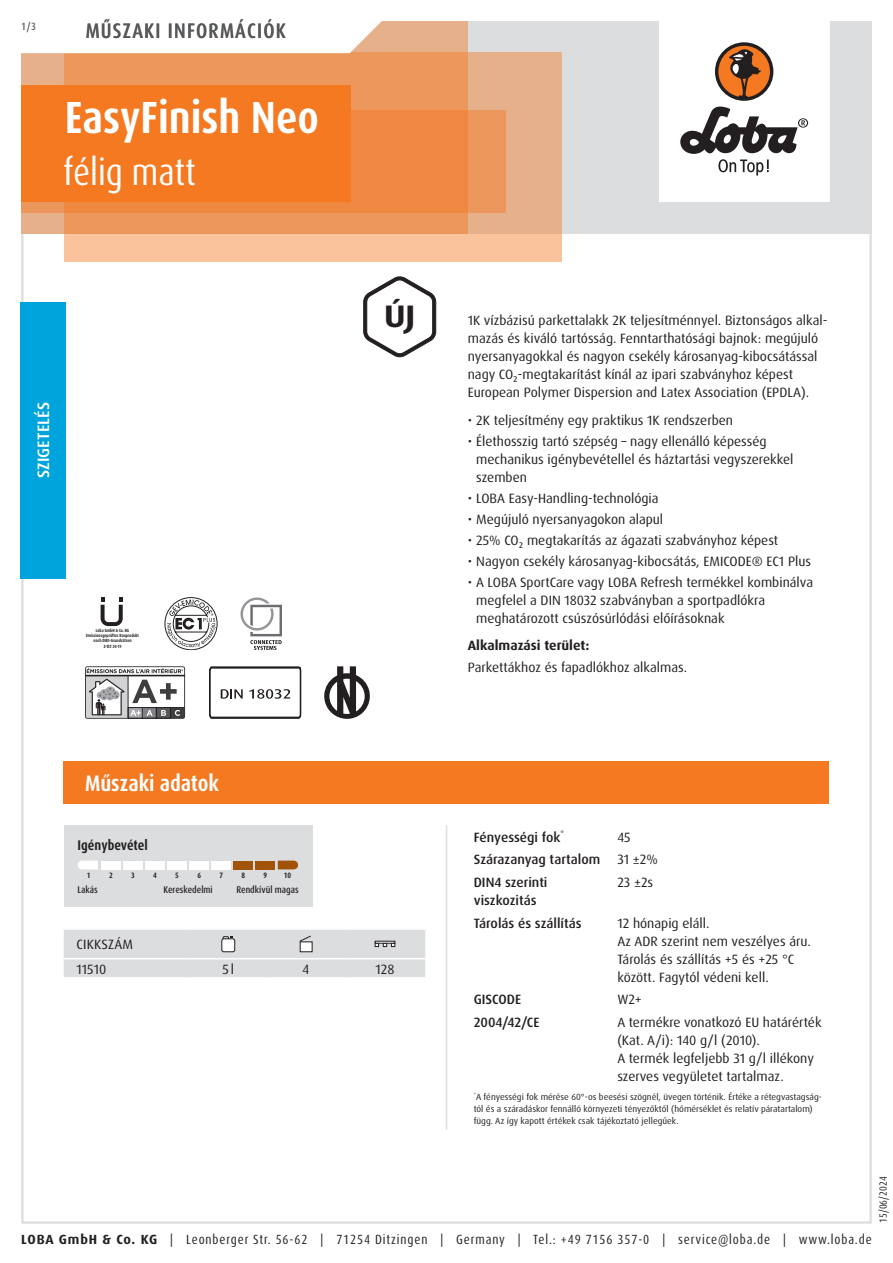
<style>
.page{position:relative;width:893px;height:1263px;background:#fff}
.page>*{position:absolute;margin:0;border:0;box-sizing:border-box;transform-origin:0 0}
.Produktname_weiss{font:700 condensed 45px "Dax Pro";color:#fff}
.Variante_weiss{font:condensed 37.5px "Dax Pro";color:#fff}
.Logos_Hinweis_Neuheit{font:700 expanded 31.2px "Dax Pro";color:#231f20}
.Abschnitt{font:700 condensed 22.5px "Dax Pro";color:#fff}
.TI{font:500 condensed 21px "Dax Pro";letter-spacing:.06em;color:#57585a}
.Produktart_Versiegelung{font:500 16.5px "Dax Pro";letter-spacing:.01em;color:#fff}
.skala_name{font:700 condensed 14.1px "Dax Pro";color:#231f20}
.Text{font:13.5px/18px "Dax Pro";color:#231f20}
.Text_ohne_Silbentrennung{font:13.5px/18px "Dax Pro";color:#231f20}
.Text_Medium{font:500 13.5px/18px "Dax Pro";color:#231f20}
.Text_Bold{font:700 13.5px "Dax Pro";color:#231f20}
.Text_Großbuchstaben{font:13.5px "Dax Pro";letter-spacing:.01em;color:#231f20}
.Text_zentriert{font:13.5px "Dax Pro";color:#231f20}
.t1{font:condensed 13.35px "Dax Pro";letter-spacing:.065em;color:#231f20}
.t2{font:condensed 10.5px "Dax Pro";color:#231f20}
.t3{font:500 condensed 10.5px "Dax Pro";color:#57585a}
.skala_desc_right{font:500 condensed 9.75px "Dax Pro";color:#231f20}
.skala_desc_middle{font:500 condensed 9.75px "Dax Pro";color:#231f20}
.skala_desc_left{font:500 condensed 9.75px "Dax Pro";color:#231f20}
.Footnote{font:9px/12px "Dax Pro";color:#231f20}
.skala_number{font:700 condensed 7.8px "Dax Pro";color:#231f20}
.t4{font:700 4.5px/5.2px "Dax Pro";color:#231f20;text-align:center;scale:.82 1}
.s1{font-weight:700;font-stretch:normal}
</style>
<div class="page">
<hr style="left:446px;top:825px;width:1px;height:305px;background:#dcdddf">
<svg style="left:64px;top:929px;width:361px;height:48px;background:#dcddde"></svg>
<div style="left:64px;top:825px;width:249px;height:82px;background:#dcdddf"></div>
<svg style="left:78px;top:860px;width:20px;height:9px"></svg>
<div style="left:101px;top:860px;width:20px;height:9px;background:#fff"></div>
<div style="left:123px;top:860px;width:20px;height:9px;background:#fff"></div>
<div style="left:145px;top:860px;width:20px;height:9px;background:#fff"></div>
<div style="left:167px;top:860px;width:20px;height:9px;background:#fff"></div>
<div style="left:189px;top:860px;width:20px;height:9px;background:#fff"></div>
<div style="left:212px;top:860px;width:19px;height:9px;background:#fff"></div>
<div style="left:234px;top:860px;width:19px;height:9px;background:#a15409"></div>
<div style="left:256px;top:860px;width:19px;height:9px;background:#a15409"></div>
<svg style="left:278px;top:860px;width:20px;height:9px"></svg>
<div style="left:64px;top:761px;width:765px;height:43px;background:#f47921"></div>
<svg style="left:101px;top:597px;width:22px;height:29px"></svg>
<svg style="left:165px;top:597px;width:52px;height:53px"></svg>
<svg style="left:241px;top:597px;width:41px;height:53px"></svg>
<svg style="left:85px;top:666px;width:100px;height:53px"></svg>
<svg style="left:209px;top:667px;width:92px;height:51px"></svg>
<svg style="left:324px;top:666px;width:46px;height:53px"></svg>
<div style="left:20px;top:302px;width:46px;height:276px;background:#00a4dc"></div>
<div style="left:21px;top:21px;width:851px;height:213px;background:#dcdddf"></div>
<div style="left:659px;top:0;width:170px;height:202px;background:#fff"></div>
<svg style="left:680px;top:106px;width:128px;height:70px"></svg>
<div style="left:715px;top:42px;width:58px;height:59px;background:#231f20;border-radius:50%"></div>
<svg style="left:718px;top:45px;width:52px;height:52px"></svg>
<div style="left:64px;top:52px;width:497px;height:209px;background:linear-gradient(to right,#fec79f,#efb992)"></div>
<div style="left:21px;top:111px;width:485px;height:102px;background:#ec975b"></div>
<svg style="left:21px;top:21px;width:447px;height:213px;background:#ec9355"></svg>
<svg style="left:21px;top:21px;width:411px;height:34px;background:#faede4"></svg>
<div style="left:21px;top:85px;width:330px;height:117px;background:#f47921"></div>
<svg style="left:363px;top:276px;width:73px;height:81px"></svg>
<p class="t3" style="left:21px;top:19px;width:16px">1/3</p>
<p class="TI" style="left:86px;top:17px;width:202px">MŰSZAKI INFORMÁCIÓK</p>
<p class="Produktname_weiss" style="left:65px;top:89px;width:256px">EasyFinish Neo</p>
<p class="Variante_weiss" style="left:63px;top:148px;width:134px">félig matt</p>
<p class="Produktart_Versiegelung" style="left:33px;top:478px;width:78px;rotate:-90deg">SZIGETELÉS</p>
<p class="Logos_Hinweis_Neuheit" style="left:384px;top:296px;width:33px">ÚJ</p>
<p class="t4" style="left:86px;top:628px;width:66px">Loba GmbH &amp; Co. KG<br>Emissionsgeprüftes Bauprodukt nach DIBt-Grundsätzen<br>Z-157.10-19</p>
<p class="Abschnitt" style="left:85px;top:769px;width:136px">Műszaki adatok</p>
<p class="skala_name" style="left:78px;top:836px;width:72px">Igénybevétel</p>
<p class="skala_number" style="left:87px;top:871px;width:5px">1</p>
<p class="skala_number" style="left:109px;top:871px;width:5px">2</p>
<p class="skala_number" style="left:131px;top:871px;width:5px">3</p>
<p class="skala_number" style="left:153px;top:871px;width:5px">4</p>
<p class="skala_number" style="left:175px;top:871px;width:5px">5</p>
<p class="skala_number" style="left:197px;top:871px;width:5px">6</p>
<p class="skala_number" style="left:219px;top:871px;width:5px">7</p>
<p class="skala_number" style="left:241px;top:871px;width:5px">8</p>
<p class="skala_number" style="left:264px;top:871px;width:5px">9</p>
<p class="skala_number" style="left:284px;top:871px;width:9px">10</p>
<p class="skala_desc_left" style="left:78px;top:883px;width:22px">Lakás</p>
<p class="skala_desc_middle" style="left:164px;top:883px;width:51px">Kereskedelmi</p>
<p class="skala_desc_right" style="left:237px;top:883px;width:64px">Rendkívül magas</p>
<p class="Text_Großbuchstaben" style="left:77px;top:936px;width:58px">CIKKSZÁM</p>
<p class="Text" style="left:77px;top:960px;width:31px">11510</p>
<p class="Text_zentriert" style="left:223px;top:960px;width:13px">5l</p>
<p class="Text_zentriert" style="left:303px;top:960px;width:8px">4</p>
<p class="Text_zentriert" style="left:375px;top:960px;width:20px">128</p>
<p class="Text" style="left:468px;top:312px;width:361px">1K vízbázisú parkettalakk 2K teljesítménnyel. Biztonságos alkal&shy;mazás és kiváló tartósság. Fenntarthatósági bajnok: megújuló nyersanyagokkal és nagyon csekély károsanyag-kibocsátással nagy CO₂-megtakarítást kínál az ipari szabványhoz képest European Polymer Dispersion and Latex Association (EPDLA).</p>
<p class="Text" style="left:468px;top:411px;width:267px">• 2K teljesítmény egy praktikus 1K rendszerben</p>
<p class="Text" style="left:476px;top:432px;width:319px;text-indent:-9px">• Élethosszig tartó szépség – nagy ellenálló képesség mechanikus igénybevétellel és háztartási vegyszerekkel szemben</p>
<p class="Text" style="left:468px;top:489px;width:192px">• LOBA Easy-Handling-technológia</p>
<p class="Text" style="left:468px;top:510px;width:197px">• Megújuló nyersanyagokon alapul</p>
<p class="Text" style="left:468px;top:531px;width:312px">• 25% CO₂ megtakarítás az ágazati szabványhoz képest</p>
<p class="Text" style="left:468px;top:552px;width:345px">• Nagyon csekély károsanyag-kibocsátás, EMICODE® EC1 Plus</p>
<p class="Text" style="left:476px;top:573px;width:338px;text-indent:-9px">• A LOBA SportCare vagy LOBA Refresh termékkel kombinálva megfelel a DIN 18032 szabványban a sportpadlókra meghatározott csúszósúrlódási előírásoknak</p>
<p class="Text_Bold" style="left:468px;top:637px;width:123px">Alkalmazási terület:</p>
<p class="Text" style="left:468px;top:658px;width:221px">Parkettákhoz és fapadlókhoz alkalmas.</p>
<p class="Text_Medium" style="left:474px;top:828px;width:92px">Fényességi fok<sup>*</sup></p>
<p class="Text_ohne_Silbentrennung" style="left:617px;top:828px;width:15px">45</p>
<p class="Text_Medium" style="left:474px;top:851px;width:128px">Szárazanyag tartalom</p>
<p class="Text_ohne_Silbentrennung" style="left:617px;top:851px;width:42px">31 ±2%</p>
<p class="Text_Medium" style="left:474px;top:873px;width:75px">DIN4 szerinti viszkozitás</p>
<p class="Text_ohne_Silbentrennung" style="left:617px;top:873px;width:37px">23 ±2s</p>
<p class="Text_Medium" style="left:474px;top:914px;width:109px">Tárolás és szállítás</p>
<p class="Text_ohne_Silbentrennung" style="left:617px;top:914px;width:94px">12 hónapig eláll.</p>
<p class="Text_ohne_Silbentrennung" style="left:617px;top:932px;width:195px">Az ADR szerint nem veszélyes áru.</p>
<p class="Text_ohne_Silbentrennung" style="left:617px;top:950px;width:178px">Tárolás és szállítás +5 és +25 °C között. Fagytól védeni kell.</p>
<p class="Text_Medium" style="left:474px;top:990px;width:49px">GISCODE</p>
<p class="Text_ohne_Silbentrennung" style="left:617px;top:990px;width:26px">W2+</p>
<p class="Text_Medium" style="left:474px;top:1013px;width:67px">2004/42/CE</p>
<p class="Text_ohne_Silbentrennung" style="left:617px;top:1013px;width:206px">A termékre vonatkozó EU határérték (Kat. A/i): 140 g/l (2010).</p>
<p class="Text_ohne_Silbentrennung" style="left:617px;top:1049px;width:198px">A termék legfeljebb 31 g/l illékony szerves vegyületet tartalmaz.</p>
<p class="Footnote" style="left:474px;top:1091px;width:350px"><sup>*</sup>A fényességi fok mérése 60°-os beesési szögnél, üvegen történik. Értéke a rétegvastagság&shy;tól és a száradáskor fennálló környezeti tényezőktől (hőmérséklet és relatív páratartalom) függ. Az így kapott értékek csak tájékoztató jellegűek.</p>
<p class="t2" style="left:876px;top:1222px;width:48px;rotate:-90deg">15/06/2024</p>
<p class="t1" style="left:21px;top:1230px;width:852px"><span class="s1">LOBA GmbH &amp; Co. KG</span> | Leonberger Str. 56-62 | 71254 Ditzingen | Germany | Tel.: +49 7156 357-0 | service@loba.de | www.loba.de</p>
</div>
